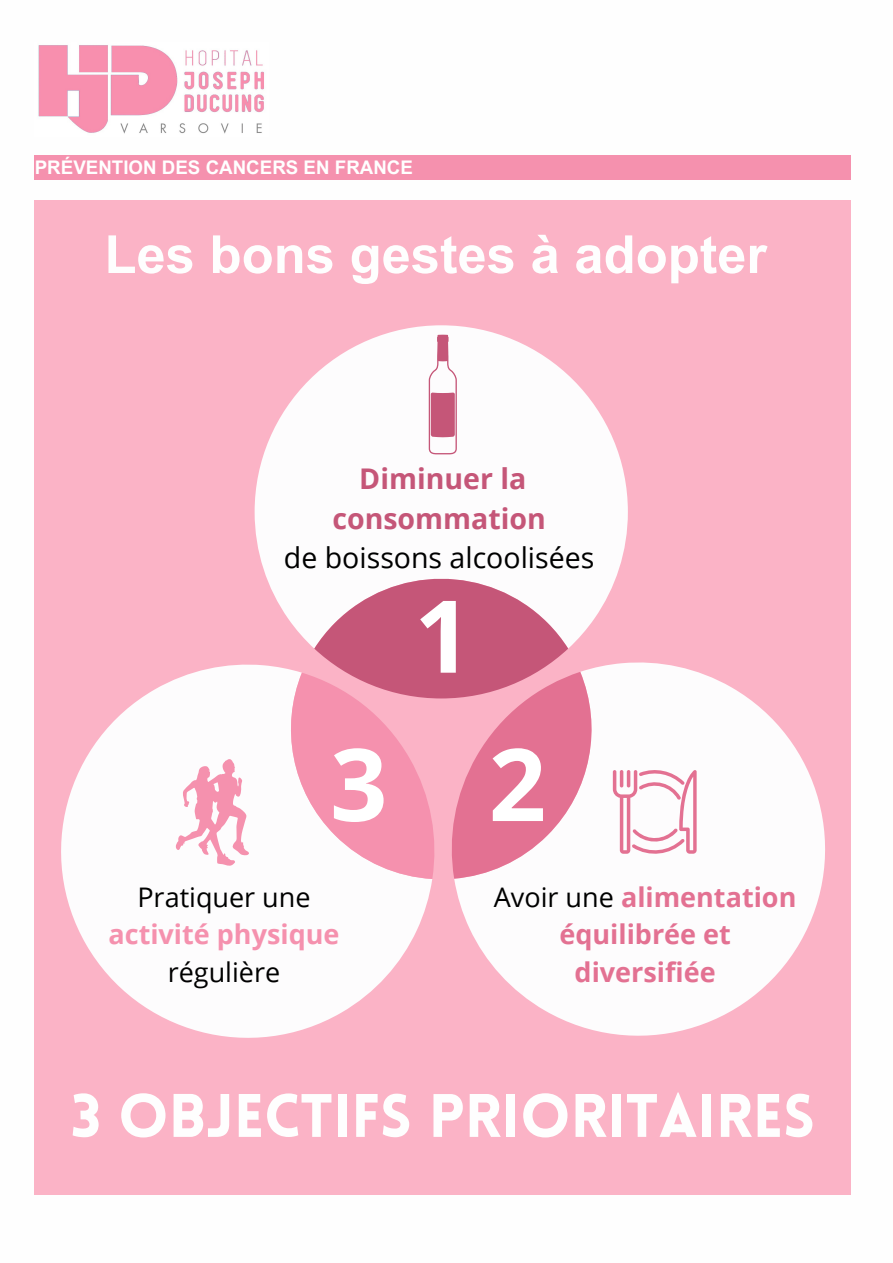
<style>
.page{position:relative;width:893px;height:1263px;background:#fff}
.page>*{position:absolute;margin:0;border:0;box-sizing:border-box;transform-origin:0 0}
.t1{font:700 100.5px "Open Sans";color:#fff}
.t2{font:900 60px "Lovelo";color:#fefefe}
.t3{font:700 52.5px "Arial MT Pro";color:#fefefe}
.t4{font:700 28.5px/39.4px "Open Sans";color:#c55678;text-align:center}
.t5{font:28.5px "Open Sans";color:#000}
.t6{font:700 27px/37.7px "Open Sans";color:#e37192;text-align:center}
.t7{font:27px/37.7px "Open Sans";color:#000;text-align:center}
.t8{font:700 18.75px "Arial MT Pro";color:#fff}
.s1{font-weight:700;color:#f591ae}
.s2{font-weight:400;color:#000}
</style>
<div class="page">
<img style="left:38px;top:45px;width:226px;height:89px">
<div style="left:35px;top:155px;width:816px;height:24px;background:#f591ae"></div>
<div style="left:35px;top:200px;width:816px;height:994px;background:#fbb3c6"></div>
<svg style="left:255px;top:325px;width:373px;height:281px;fill:#fdfcfd"></svg>
<svg style="left:454px;top:662px;width:371px;height:374px;fill:#fdfcfd"></svg>
<svg style="left:61px;top:664px;width:371px;height:374px;fill:#fdfcfd"></svg>
<svg style="left:280px;top:564px;width:322px;height:315px"></svg>
<svg style="left:429px;top:335px;width:28px;height:119px;background:#e1abbc"></svg>
<svg style="left:613px;top:767px;width:83px;height:90px;background:#f5d6e0"></svg>
<svg style="left:176px;top:759px;width:73px;height:107px;background:#f9cfdc"></svg>
<p class="t8" style="left:35px;top:160px;width:380px">PRÉVENTION DES CANCERS EN FRANCE</p>
<p class="t3" style="left:104px;top:235px;width:664px">Les bons gestes à adopter</p>
<p class="t4" style="left:332px;top:458px;width:215px">Diminuer la consommation</p>
<p class="t5" style="left:284px;top:538px;width:312px">de boissons alcoolisées</p>
<p class="t1" style="left:414px;top:565px;width:59px">1</p>
<p class="t1" style="left:330px;top:714px;width:59px">3</p>
<p class="t1" style="left:489px;top:714px;width:59px">2</p>
<p class="t7" style="left:108px;top:877px;width:232px">Pratiquer une <span class="s1">activité physique </span>régulière</p>
<p class="t6" style="left:494px;top:877px;width:304px"><span class="s2">Avoir une</span> alimentation équilibrée et diversifiée</p>
<p class="t2" style="left:71px;top:1092px;width:745px">3 OBJECTIFS PRIORITAIRES</p>
</div>
